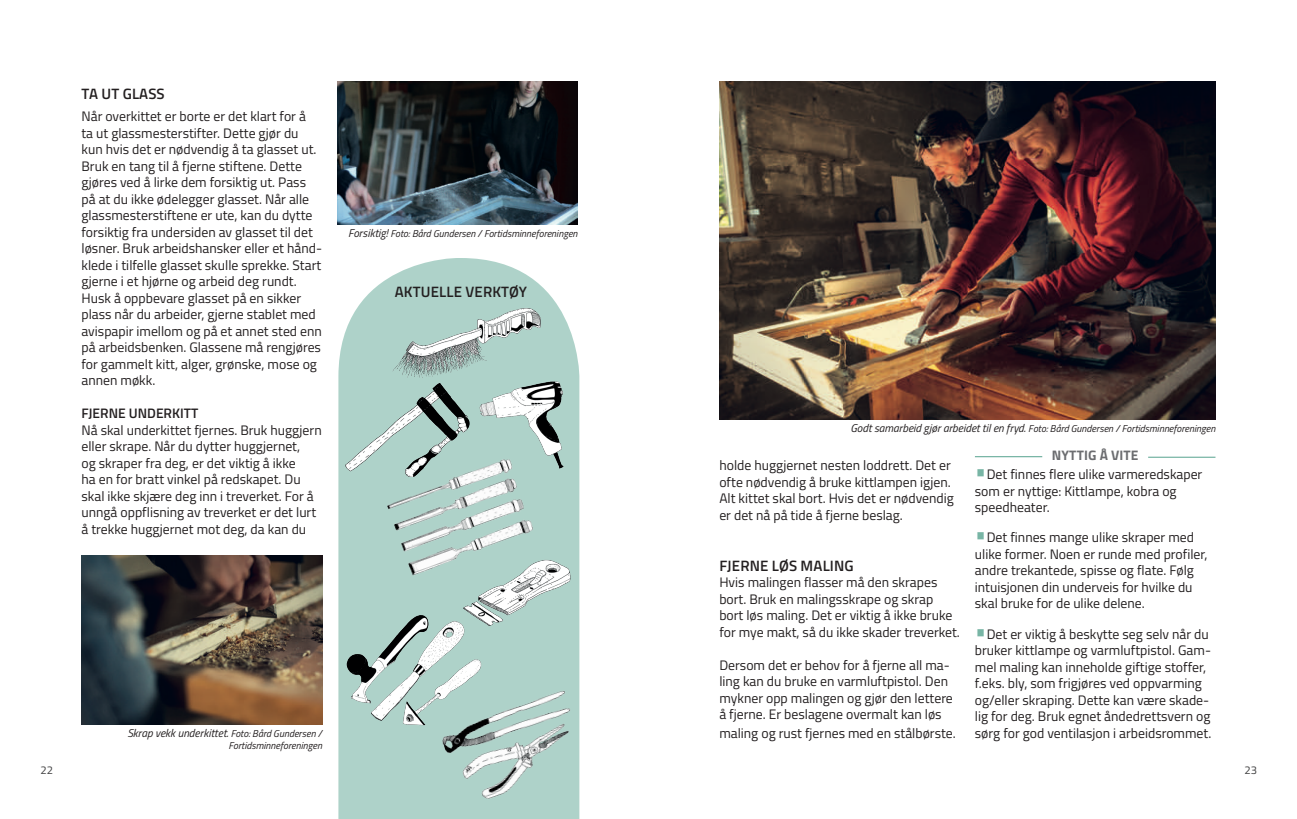
<style>
.page{position:relative;width:1297px;height:819px;background:#fff}
.page>*{position:absolute;margin:0;border:0;box-sizing:border-box;transform-origin:0 0}
.t1{font:600 15px "Titillium Web";letter-spacing:.01em;color:#231f20}
.t2{font:13.75px/16.5px "Titillium Web";color:#231f20}
.t3{font:600 13.75px "Titillium Web";color:#231f20}
.t4{font:700 13.75px "Titillium Web";letter-spacing:.01em;color:#6c6d70}
.t5{font:italic 11.25px "Titillium Web";color:#231f20}
.t6{font:11.25px "Titillium Web";color:#3e3e3f}
.t7{font:italic 10px "Titillium Web";color:#231f20}
.s1{font-size:11.25px}
.s2{font-size:10px}
.s3{font-size:25px;color:#78b5a5}
</style>
<div class="page">
<svg style="left:338px;top:258px;width:241px;height:561px;fill:#aed2c9"></svg>
<img style="left:337px;top:82px;width:241px;height:142px">
<img style="left:81px;top:555px;width:241px;height:169px">
<img style="left:719px;top:82px;width:496px;height:337px">
<hr style="left:1148px;top:456px;width:67px;height:2px;background:#78b5a5">
<hr style="left:975px;top:456px;width:67px;height:1px;background:#78b5a5">
<img style="left:408px;top:645px;width:172px;height:172px">
<img style="left:491px;top:379px;width:89px;height:91px">
<img style="left:338px;top:609px;width:175px;height:119px">
<img style="left:367px;top:299px;width:189px;height:87px">
<img style="left:423px;top:548px;width:157px;height:85px">
<img style="left:360px;top:445px;width:203px;height:144px">
<img style="left:338px;top:383px;width:153px;height:93px">
<p class="t1" style="left:82px;top:81px;width:85px">TA UT GLASS</p>
<p class="t2" style="left:81px;top:108px;width:242px">Når overkittet er borte er det klart for å<br>ta ut glassmesterstifter. Dette gjør du kun hvis det er nødvendig å ta glasset ut.<br>Bruk en tang til å fjerne stiftene. Dette gjøres ved å lirke dem forsiktig ut. Pass på at du ikke ødelegger glasset. Når alle glassmesterstiftene er ute, kan du dytte forsiktig fra undersiden av glasset til det løsner. Bruk arbeidshansker eller et hånd&shy;klede i tilfelle glasset skulle sprekke. Start gjerne i et hjørne og arbeid deg rundt.<br>Husk å oppbevare glasset på en sikker plass når du arbeider, gjerne stablet med avispapir imellom og på et annet sted enn på arbeidsbenken. Glassene må rengjøres for gammelt kitt, alger, grønske, mose og annen møkk.</p>
<p class="t3" style="left:81px;top:402px;width:118px">FJERNE UNDERKITT</p>
<p class="t2" style="left:81px;top:421px;width:242px">Nå skal underkittet fjernes. Bruk huggjern eller skrape. Når du dytter huggjernet,<br>og skraper fra deg, er det viktig å ikke<br>ha en for bratt vinkel på redskapet. Du skal ikke skjære deg inn i treverket. For å unngå oppflisning av treverket er det lurt å trekke huggjernet mot deg, da kan du</p>
<p class="t7" style="left:348px;top:226px;width:231px"><span class="s1">Forsiktig!</span> Foto: Bård Gundersen / Fortidsminneforeningen</p>
<p class="t1" style="left:395px;top:280px;width:134px">AKTUELLE VERKTØY</p>
<p class="t5" style="left:127px;top:724px;width:196px">Skrap vekk underkittet. <span class="s2">Foto: Bård Gundersen /</span></p>
<p class="t7" style="left:228px;top:738px;width:95px">Fortidsminneforeningen</p>
<p class="t7" style="left:850px;top:420px;width:367px"><span class="s1">Godt samarbeid gjør arbeidet til en fryd.</span> Foto: Bård Gundersen / Fortidsminneforeningen</p>
<p class="t2" style="left:719px;top:457px;width:236px">holde huggjernet nesten loddrett. Det er ofte nødvendig å bruke kittlampen igjen.<br>Alt kittet skal bort. Hvis det er nødvendig er det nå på tide å fjerne beslag.</p>
<p class="t1" style="left:719px;top:554px;width:136px">FJERNE LØS MALING</p>
<p class="t2" style="left:719px;top:574px;width:242px">Hvis malingen flasser må den skrapes bort. Bruk en malingsskrape og skrap bort løs maling. Det er viktig å ikke bruke for mye makt, så du ikke skader treverket.</p>
<p class="t2" style="left:719px;top:656px;width:235px">Dersom det er behov for å fjerne all ma&shy;ling kan du bruke en varmluftpistol. Den mykner opp malingen og gjør den lettere å fjerne. Er beslagene overmalt kan løs</p>
<p class="t2" style="left:719px;top:724px;width:238px">maling og rust fjernes med en stålbørste.</p>
<p class="t4" style="left:1052px;top:444px;width:88px">NYTTIG Å VITE</p>
<p class="t2" style="left:975px;top:466px;width:229px"><span class="s3">•</span>Det finnes flere ulike varmeredskaper som er nyttige: Kittlampe, kobra og speedheater.</p>
<p class="t2" style="left:975px;top:529px;width:234px"><span class="s3">•</span>Det finnes mange ulike skraper med ulike former. Noen er runde med profiler, andre trekantede, spisse og flate. Følg intuisjonen din underveis for hvilke du skal bruke for de ulike delene.</p>
<p class="t2" style="left:975px;top:625px;width:238px"><span class="s3">•</span>Det er viktig å beskytte seg selv når du bruker kittlampe og varmluftpistol. Gam&shy;mel maling kan inneholde giftige stoffer, f.eks. bly, som frigjøres ved oppvarming og/eller skraping. Dette kan være skade&shy;lig for deg. Bruk egnet åndedrettsvern og sørg for god ventilasjon i arbeidsrommet.</p>
<p class="t6" style="left:41px;top:761px;width:14px">22</p>
<p class="t6" style="left:1244px;top:761px;width:14px">23</p>
</div>
